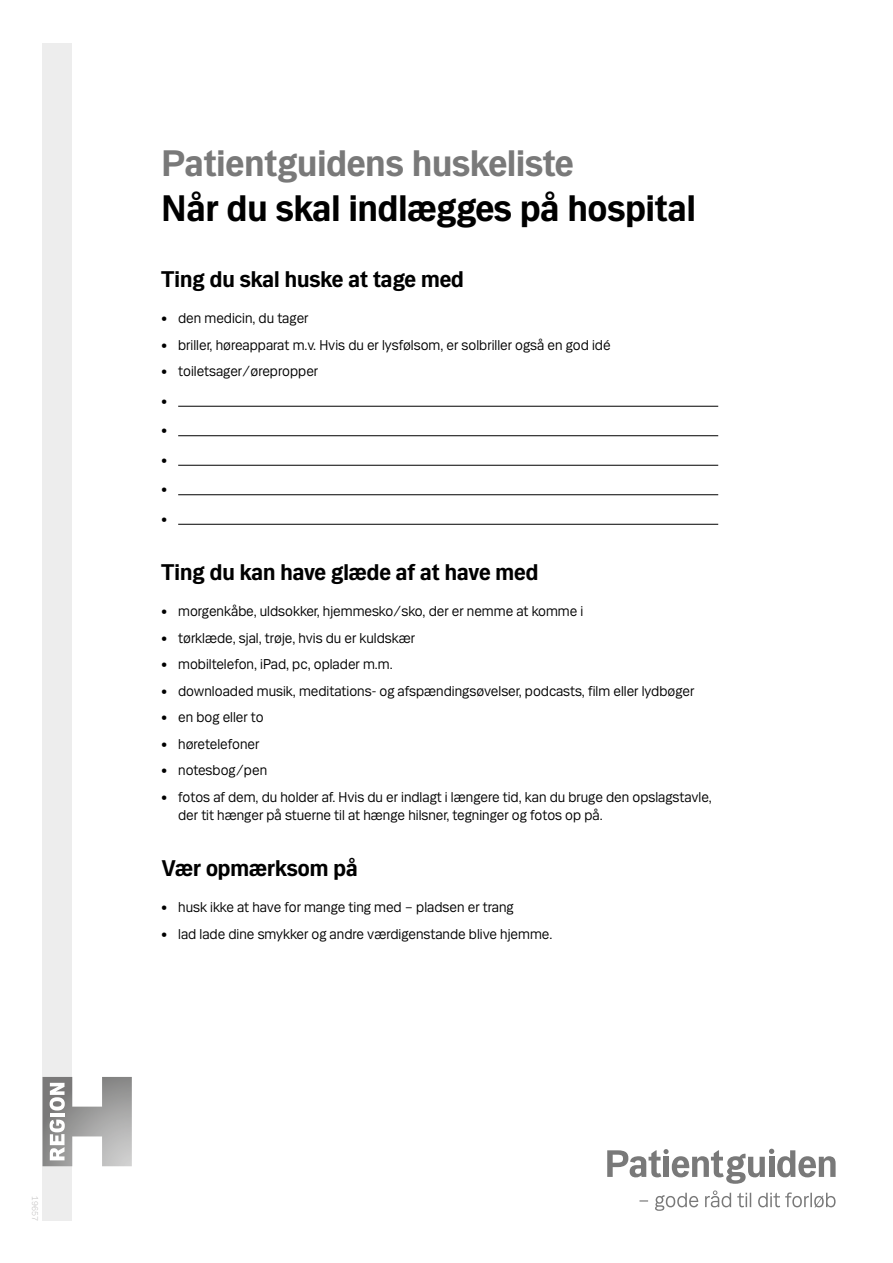
<style>
.page{position:relative;width:893px;height:1263px;background:#fff}
.page>*{position:absolute;margin:0;border:0;box-sizing:border-box;transform-origin:0 0}
.overskrift_1{font:700 39px/45px "Mari";color:#000}
.Overskrift_2{font:700 24px "Mari";color:#000}
.t1{font:15px/18px "Mari";color:#000}
.t2{font:300 9px "Mari";color:#c1c0c0}
.s1{color:#797979}
</style>
<div class="page">
<svg style="left:607px;top:1149px;width:229px;height:35px"></svg>
<svg style="left:639px;top:1190px;width:197px;height:21px"></svg>
<div style="left:43px;top:43px;width:29px;height:1177px;background:#ededed"></div>
<svg style="left:43px;top:1077px;width:89px;height:89px"></svg>
<hr style="left:178px;top:406px;width:540px;height:1px;background:#000">
<hr style="left:178px;top:435px;width:540px;height:1px;background:#000">
<hr style="left:178px;top:465px;width:540px;height:1px;background:#000">
<hr style="left:178px;top:494px;width:540px;height:1px;background:#000">
<hr style="left:178px;top:524px;width:540px;height:1px;background:#000">
<p class="t2" style="left:41px;top:1196px;width:26px;rotate:90deg">19657</p>
<h1 class="overskrift_1" style="left:161px;top:141px;width:536px"><span class="s1">Patientguidens huskeliste<br></span>Når du skal indlægges på hospital</h1>
<h2 class="Overskrift_2" style="left:161px;top:265px;width:304px">Ting du skal huske at tage med</h2>
<p class="t1" style="left:161px;top:309px;width:149px">• den medicin, du tager</p>
<p class="t1" style="left:161px;top:335px;width:451px">• briller, høreapparat m.v. Hvis du er lysfølsom, er solbriller også en god idé</p>
<p class="t1" style="left:161px;top:362px;width:159px">• toiletsager/ørepropper</p>
<p class="t1" style="left:161px;top:391px;width:8px">•</p>
<p class="t1" style="left:161px;top:421px;width:8px">•</p>
<p class="t1" style="left:161px;top:450px;width:8px">•</p>
<p class="t1" style="left:161px;top:480px;width:8px">•</p>
<p class="t1" style="left:161px;top:509px;width:8px">•</p>
<h2 class="Overskrift_2" style="left:161px;top:558px;width:379px">Ting du kan have glæde af at have med</h2>
<p class="t1" style="left:161px;top:602px;width:424px">• morgenkåbe, uldsokker, hjemmesko/sko, der er nemme at komme i</p>
<p class="t1" style="left:161px;top:628px;width:255px">• tørklæde, sjal, trøje, hvis du er kuldskær</p>
<p class="t1" style="left:161px;top:655px;width:233px">• mobiltelefon, iPad, pc, oplader m.m.</p>
<p class="t1" style="left:161px;top:681px;width:535px">• downloaded musik, meditations- og afspændingsøvelser, podcasts, film eller lydbøger</p>
<p class="t1" style="left:161px;top:708px;width:104px">• en bog eller to</p>
<p class="t1" style="left:161px;top:734px;width:100px">• høretelefoner</p>
<p class="t1" style="left:161px;top:761px;width:107px">• notesbog/pen</p>
<p class="t1" style="left:178px;top:787px;width:535px;text-indent:-17px">• fotos af dem, du holder af. Hvis du er indlagt i længere tid, kan du bruge den opslagstavle, der tit hænger på stuerne til at hænge hilsner, tegninger og fotos op på.</p>
<h2 class="Overskrift_2" style="left:161px;top:854px;width:198px">Vær opmærksom på</h2>
<p class="t1" style="left:161px;top:898px;width:354px">• husk ikke at have for mange ting med – pladsen er trang</p>
<p class="t1" style="left:161px;top:924px;width:393px">• lad lade dine smykker og andre værdigenstande blive hjemme.</p>
</div>
